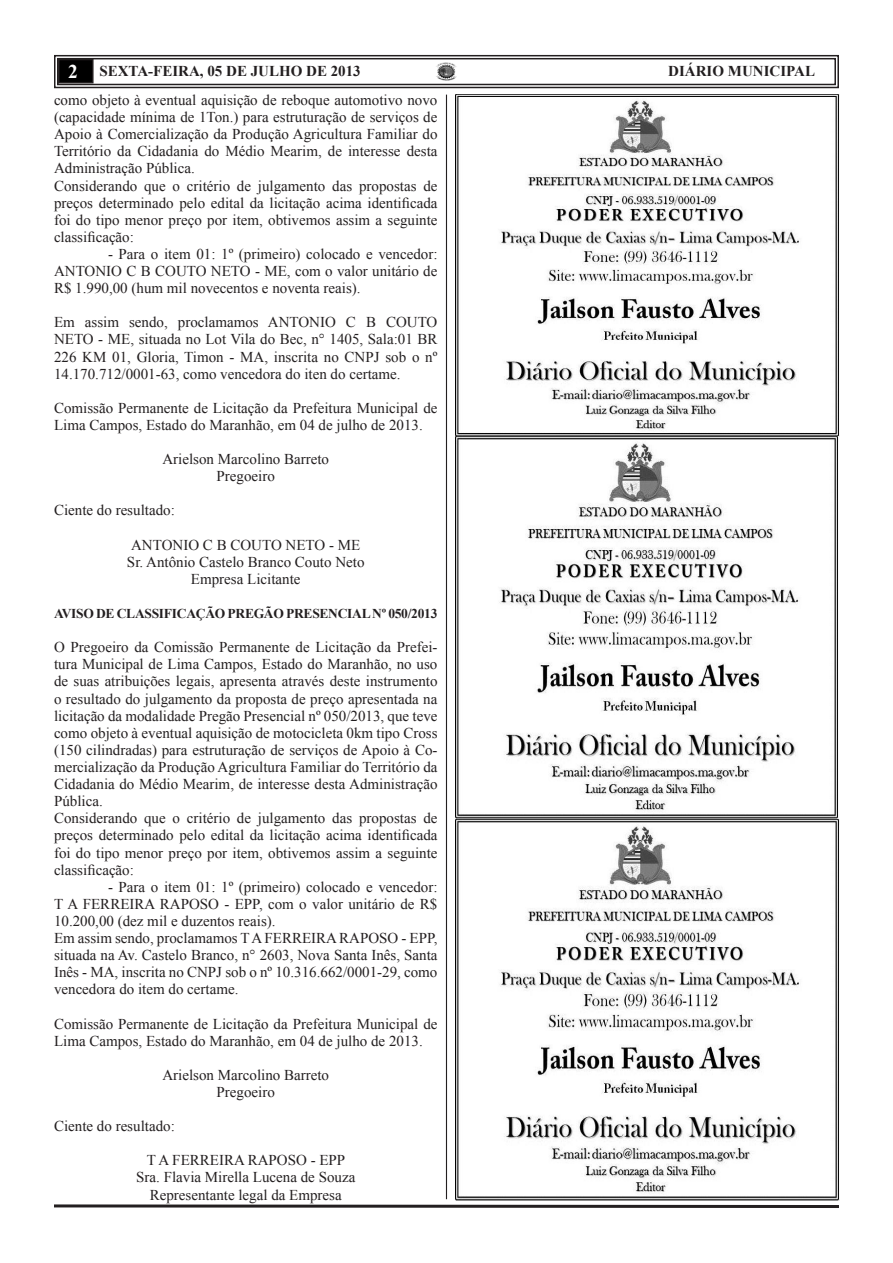
<style>
.page{position:relative;width:893px;height:1263px;background:#fff}
.page>*{position:absolute;margin:0;border:0;box-sizing:border-box;transform-origin:0 0}
.t1{font:15px/17.1px "Times New Roman";color:#231f20;text-align:justify}
.t2{font:700 15px "Times New Roman";color:#231f20}
.t3{font:700 13.5px "Times New Roman";letter-spacing:-.02em;color:#231f20}
.s1{font-size:19.5px;color:#fff}
</style>
<div class="page">
<svg style="left:54px;top:54px;width:785px;height:35px"></svg>
<div style="left:57px;top:58px;width:779px;height:27px;border:1px solid #231f20"></div>
<div style="left:59px;top:60px;width:34px;height:23px;background:#000"></div>
<div style="left:58px;top:59px;width:36px;height:24px;border:2px solid #231f20"></div>
<svg style="left:54px;top:1204px;width:785px;height:4px;background:#595657"></svg>
<hr style="left:446px;top:95px;width:1px;height:1104px;background:#231f20">
<img style="left:435px;top:61px;width:22px;height:21px">
<img style="left:455px;top:95px;width:384px;height:723px">
<img style="left:456px;top:820px;width:383px;height:380px">
<p class="t2" style="left:68px;top:60px;width:294px"><span class="s1">2</span> SEXTA-FEIRA, 05 DE JULHO DE 2013</p>
<p class="t2" style="left:668px;top:60px;width:148px">DIÁRIO MUNICIPAL</p>
<p class="t1" style="left:54px;top:91px;width:385px">como objeto à eventual aquisição de reboque automotivo novo (capacidade mínima de 1Ton.) para estruturação de serviços de Apoio à Comercialização da Produção Agricultura Familiar do Território da Cidadania do Médio Mearim, de interesse desta Administração Pública.</p>
<p class="t1" style="left:54px;top:177px;width:385px">Considerando que o critério de julgamento das propostas de preços determinado pelo edital da licitação acima identificada foi do tipo menor preço por item, obtivemos assim a seguinte classificação:</p>
<p class="t1" style="left:54px;top:245px;width:385px;text-indent:54px">- Para o item 01: 1º (primeiro) colocado e vencedor:<br>ANTONIO C B COUTO NETO - ME, com o valor unitário de R$ 1.990,00 (hum mil novecentos e noventa reais).</p>
<p class="t1" style="left:54px;top:314px;width:385px">Em assim sendo, proclamamos ANTONIO C B COUTO NETO - ME, situada no Lot Vila do Bec, n° 1405, Sala:01 BR 226 KM 01, Gloria, Timon - MA, inscrita no CNPJ sob o nº 14.170.712/0001-63, como vencedora do iten do certame.</p>
<p class="t1" style="left:54px;top:399px;width:385px">Comissão Permanente de Licitação da Prefeitura Municipal de<br>Lima Campos, Estado do Maranhão, em 04 de julho de 2013.</p>
<p class="t1" style="left:162px;top:450px;width:168px">Arielson Marcolino Barreto</p>
<p class="t1" style="left:217px;top:467px;width:60px">Pregoeiro</p>
<p class="t1" style="left:54px;top:502px;width:122px">Ciente do resultado:</p>
<p class="t1" style="left:131px;top:536px;width:231px">ANTONIO C B COUTO NETO - ME</p>
<p class="t1" style="left:127px;top:553px;width:239px">Sr. Antônio Castelo Branco Couto Neto</p>
<p class="t1" style="left:191px;top:570px;width:111px">Empresa Licitante</p>
<p class="t3" style="left:54px;top:604px;width:385px">AVISO DE CLASSIFICAÇÃO PREGÃO PRESENCIAL Nº 050/2013</p>
<p class="t1" style="left:54px;top:638px;width:385px">O Pregoeiro da Comissão Permanente de Licitação da Prefei&shy;tura Municipal de Lima Campos, Estado do Maranhão, no uso de suas atribuições legais, apresenta através deste instrumento o resultado do julgamento da proposta de preço apresentada na licitação da modalidade Pregão Presencial nº 050/2013, que teve como objeto à eventual aquisição de motocicleta 0km tipo Cross (150 cilindradas) para estruturação de serviços de Apoio à Co&shy;mercialização da Produção Agricultura Familiar do Território da Cidadania do Médio Mearim, de interesse desta Administração Pública.</p>
<p class="t1" style="left:54px;top:809px;width:385px">Considerando que o critério de julgamento das propostas de preços determinado pelo edital da licitação acima identificada foi do tipo menor preço por item, obtivemos assim a seguinte classificação:</p>
<p class="t1" style="left:54px;top:878px;width:385px;text-indent:54px">- Para o item 01: 1º (primeiro) colocado e vencedor:<br>T A FERREIRA RAPOSO - EPP, com o valor unitário de R$ 10.200,00 (dez mil e duzentos reais).</p>
<p class="t1" style="left:54px;top:929px;width:385px">Em assim sendo, proclamamos T A FERREIRA RAPOSO - EPP, situada na Av. Castelo Branco, n° 2603, Nova Santa Inês, Santa Inês - MA, inscrita no CNPJ sob o nº 10.316.662/0001-29, como vencedora do item do certame.</p>
<p class="t1" style="left:54px;top:1015px;width:385px">Comissão Permanente de Licitação da Prefeitura Municipal de<br>Lima Campos, Estado do Maranhão, em 04 de julho de 2013.</p>
<p class="t1" style="left:162px;top:1066px;width:168px">Arielson Marcolino Barreto</p>
<p class="t1" style="left:217px;top:1083px;width:60px">Pregoeiro</p>
<p class="t1" style="left:54px;top:1117px;width:122px">Ciente do resultado:</p>
<p class="t1" style="left:147px;top:1151px;width:200px">T A FERREIRA RAPOSO - EPP</p>
<p class="t1" style="left:136px;top:1169px;width:221px">Sra. Flavia Mirella Lucena de Souza</p>
<p class="t1" style="left:150px;top:1186px;width:194px">Representante legal da Empresa</p>
</div>
